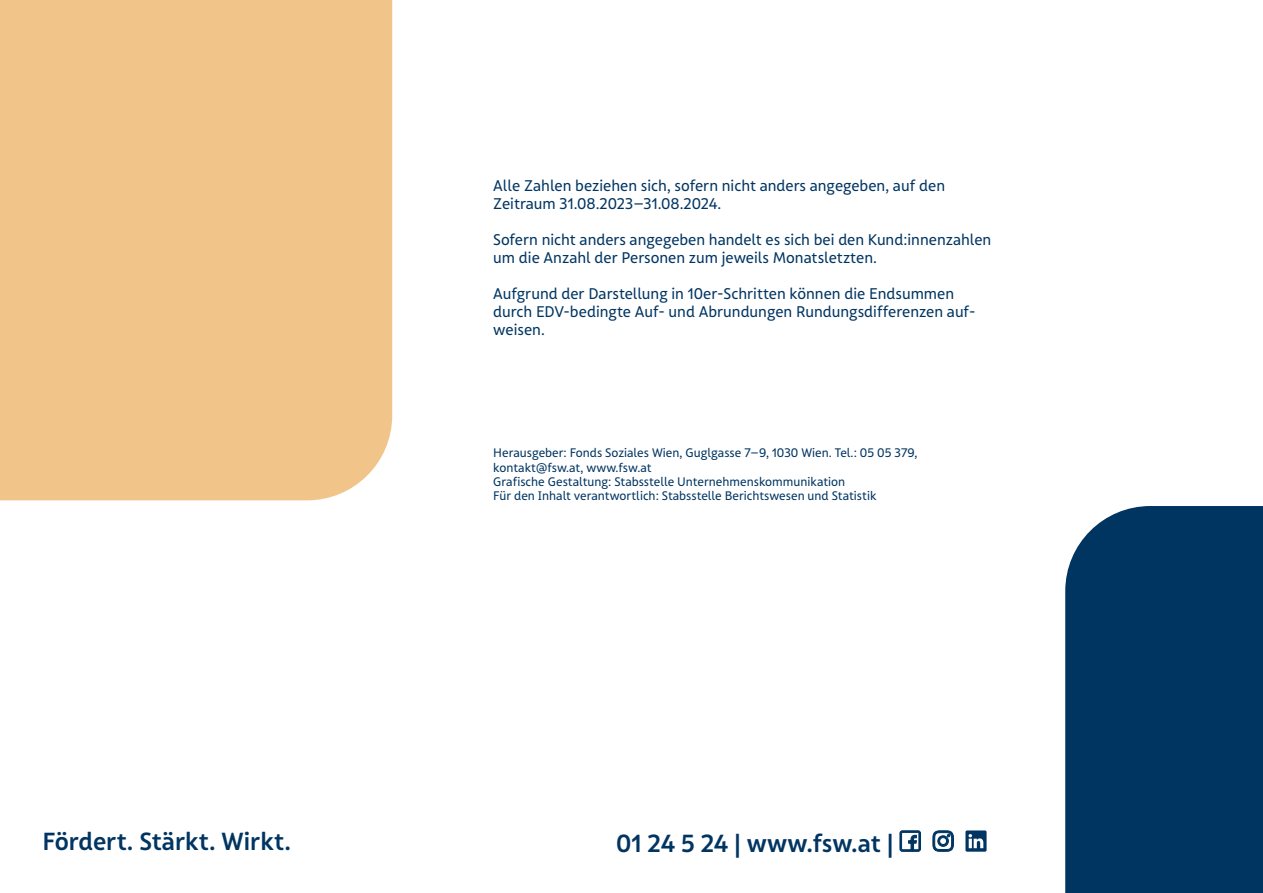
<style>
.page{position:relative;width:1263px;height:893px;background:#fff}
.page>*{position:absolute;margin:0;border:0;box-sizing:border-box;transform-origin:0 0}
.t1{font:600 24px "FSW Sans Pro";color:#003562}
.t2{font:15px/18px "FSW Sans Pro";color:#003562}
.t3{font:12px/14.4px "FSW Sans Pro";color:#003562}
</style>
<div class="page">
<div style="left:1065px;top:506px;width:198px;height:387px;background:#003562"></div>
<div style="left:0;top:0;width:392px;height:500px;background:#f1c48a"></div>
<svg style="left:899px;top:830px;width:22px;height:22px"></svg>
<svg style="left:932px;top:830px;width:22px;height:22px"></svg>
<svg style="left:965px;top:830px;width:21px;height:22px"></svg>
<p class="t2" style="left:493px;top:176px;width:453px">Alle Zahlen beziehen sich, sofern nicht anders angegeben, auf den<br>Zeitraum 31.08.2023–31.08.2024.</p>
<p class="t2" style="left:493px;top:230px;width:500px">Sofern nicht anders angegeben handelt es sich bei den Kund:innenzahlen um die Anzahl der Personen zum jeweils Monatsletzten.</p>
<p class="t2" style="left:493px;top:284px;width:484px">Aufgrund der Darstellung in 10er-Schritten können die Endsummen durch EDV-bedingte Auf- und Abrundungen Rundungsdifferenzen auf&shy;weisen.</p>
<p class="t3" style="left:493px;top:446px;width:426px">Herausgeber: Fonds Soziales Wien, Guglgasse 7–9, 1030 Wien. Tel.: 05 05 379, kontakt@fsw.at, www.fsw.at<br>Grafische Gestaltung: Stabsstelle Unternehmenskommunikation<br>Für den Inhalt verantwortlich: Stabsstelle Berichtswesen und Statistik</p>
<h1 class="t1" style="left:43px;top:827px;width:250px">Fördert. Stärkt. Wirkt.</h1>
<h1 class="t1" style="left:616px;top:828px;width:279px">01 24 5 24 | www.fsw.at |</h1>
</div>
